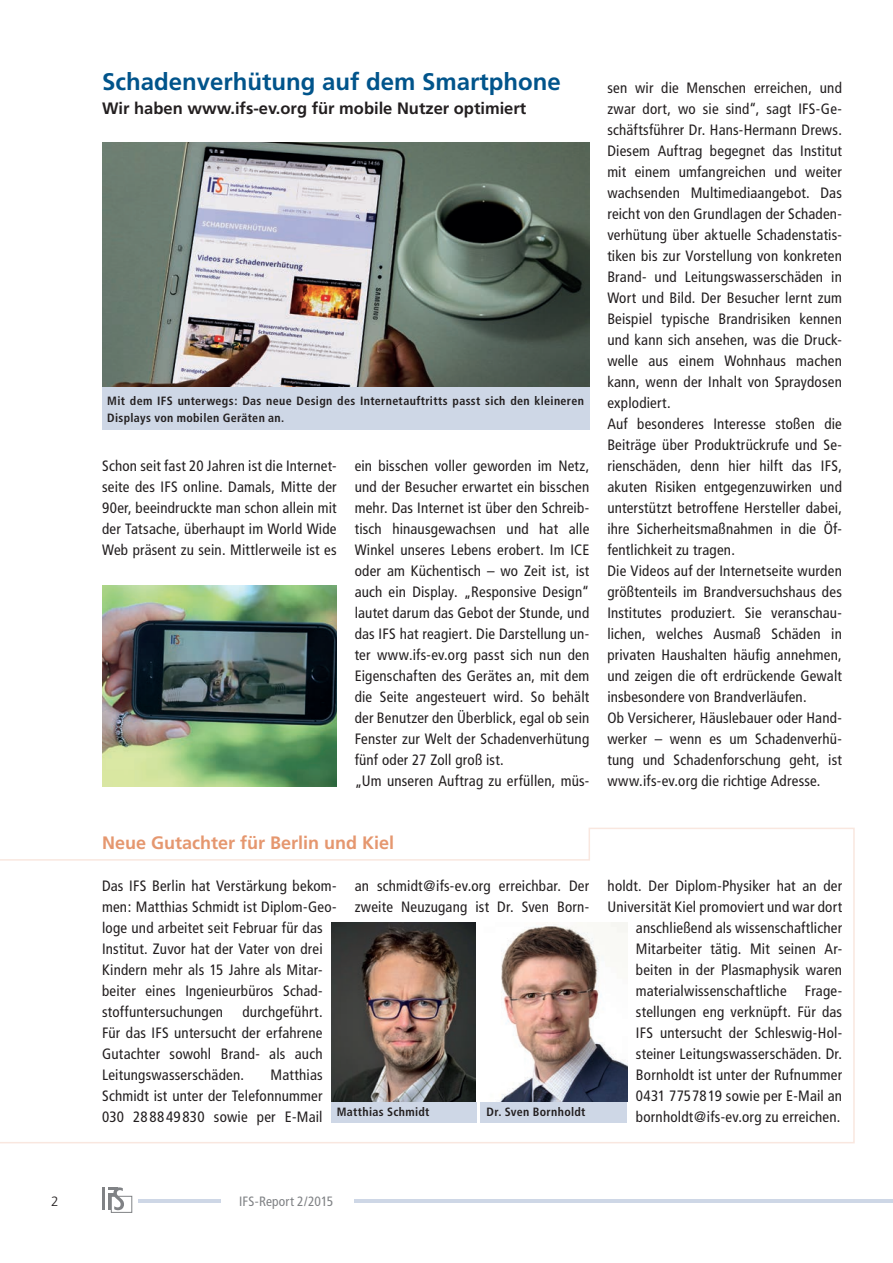
<style>
.page{position:relative;width:893px;height:1263px;background:#fff}
.page>*{position:absolute;margin:0;border:0;box-sizing:border-box;transform-origin:0 0}
.t1{font:700 24px "Frutiger";color:#01548b}
.t2{font:700 18px "Frutiger";color:#e5976f}
.t3{font:700 16.5px "Frutiger";color:#231f20}
.t4{font:condensed 15px/21px "Frutiger";letter-spacing:.015em;color:#231f20}
.t5{font:condensed 13.5px "Frutiger";letter-spacing:.01em;color:#808285}
.t6{font:300 13.5px "Frutiger";color:#231f20}
.t7{font:700 condensed 12px/16.8px "Frutiger";letter-spacing:.025em;color:#231f20}
</style>
<div class="page">
<hr style="left:139px;top:1200px;width:754px;height:3px;background:#ced7e6">
<hr style="left:102px;top:1187px;width:3px;height:23px;background:#808285">
<svg style="left:108px;top:1187px;width:16px;height:23px"></svg>
<div style="left:111px;top:1196px;width:21px;height:17px;border:1px solid #808285"></div>
<div style="left:221px;top:1192px;width:133px;height:20px;background:#fff"></div>
<svg style="left:0;top:827px;width:855px;height:317px"></svg>
<div style="left:331px;top:1101px;width:145px;height:21px;background:#ced7e6"></div>
<div style="left:480px;top:1101px;width:147px;height:21px;background:#ced7e6"></div>
<img style="left:102px;top:142px;width:487px;height:245px">
<div style="left:102px;top:387px;width:487px;height:42px;background:#ced7e6"></div>
<img style="left:331px;top:923px;width:145px;height:178px">
<img style="left:102px;top:585px;width:235px;height:201px">
<img style="left:480px;top:923px;width:147px;height:178px">
<h1 class="t1" style="left:102px;top:67px;width:460px">Schadenverhütung auf dem Smartphone</h1>
<p class="t3" style="left:102px;top:99px;width:426px">Wir haben www.ifs-ev.org für mobile Nutzer optimiert</p>
<p class="t7" style="left:107px;top:393px;width:478px">Mit dem IFS unterwegs: Das neue Design des Internetauftritts passt sich den kleineren<br>Displays von mobilen Geräten an.</p>
<p class="t4" style="left:102px;top:456px;width:236px;text-align:justify">Schon seit fast 20 Jahren ist die Internet&shy;seite des IFS online. Damals, Mitte der 90er, beeindruckte man schon allein mit der Tatsache, überhaupt im World Wide Web präsent zu sein. Mittlerweile ist es</p>
<p class="t4" style="left:355px;top:456px;width:236px">ein bisschen voller geworden im Netz, und der Besucher erwartet ein bisschen mehr. Das Internet ist über den Schreib&shy;tisch hinausgewachsen und hat alle Winkel unseres Lebens erobert. Im ICE oder am Küchentisch – wo Zeit ist, ist auch ein Display. „Responsive Design“ lautet darum das Gebot der Stunde, und das IFS hat reagiert. Die Darstellung un&shy;ter www.ifs-ev.org passt sich nun den Eigenschaften des Gerätes an, mit dem die Seite angesteuert wird. So behält der Benutzer den Überblick, egal ob sein Fenster zur Welt der Schadenverhütung fünf oder 27 Zoll groß ist.<br>„Um unseren Auftrag zu erfüllen, müs-</p>
<p class="t4" style="left:607px;top:78px;width:236px">sen wir die Menschen erreichen, und zwar dort, wo sie sind“, sagt IFS-Ge&shy;schäftsführer Dr. Hans-Hermann Drews.<br>Diesem Auftrag begegnet das Institut mit einem umfangreichen und weiter wachsenden Multimediaangebot. Das reicht von den Grundlagen der Schaden&shy;verhütung über aktuelle Schadenstatis&shy;tiken bis zur Vorstellung von konkreten Brand- und Leitungswasserschäden in Wort und Bild. Der Besucher lernt zum Beispiel typische Brandrisiken kennen und kann sich ansehen, was die Druck&shy;welle aus einem Wohnhaus machen kann, wenn der Inhalt von Spraydosen explodiert.<br>Auf besonderes Interesse stoßen die Beiträge über Produktrückrufe und Se&shy;rienschäden, denn hier hilft das IFS, akuten Risiken entgegenzuwirken und unterstützt betroffene Hersteller dabei, ihre Sicherheitsmaßnahmen in die Öf&shy;fentlichkeit zu tragen.<br>Die Videos auf der Internetseite wurden größtenteils im Brandversuchshaus des Institutes produziert. Sie veranschau&shy;lichen, welches Ausmaß Schäden in privaten Haushalten häufig annehmen, und zeigen die oft erdrückende Gewalt insbesondere von Brandverläufen.<br>Ob Versicherer, Häuslebauer oder Hand&shy;werker – wenn es um Schadenverhü&shy;tung und Schadenforschung geht, ist www.ifs-ev.org die richtige Adresse.</p>
<p class="t2" style="left:102px;top:832px;width:294px">Neue Gutachter für Berlin und Kiel</p>
<p class="t4" style="left:355px;top:876px;width:236px">an schmidt@ifs-ev.org erreichbar. Der zweite Neuzugang ist Dr. Sven Born-</p>
<p class="t4" style="left:608px;top:876px;width:236px;text-align:right">holdt. Der Diplom-Physiker hat an der Universität Kiel promoviert und war dort anschließend als wissenschaftlicher Mitarbeiter tätig. Mit seinen Ar&shy;beiten in der Plasmaphysik waren materialwissenschaftliche Frage&shy;stellungen eng verknüpft. Für das<br>IFS untersucht der Schleswig-Hol&shy;steiner Leitungswasserschäden. Dr.<br>Bornholdt ist unter der Rufnummer 0431 7757819 sowie per E-Mail an bornholdt@ifs-ev.org zu erreichen.</p>
<p class="t4" style="left:102px;top:876px;width:236px">Das IFS Berlin hat Verstärkung bekom&shy;men: Matthias Schmidt ist Diplom-Geo&shy;loge und arbeitet seit Februar für das Institut. Zuvor hat der Vater von drei Kindern mehr als 15 Jahre als Mitar&shy;beiter eines Ingenieurbüros Schad&shy;stoffuntersuchungen</p>
<p class="t4" style="left:102px;top:1002px;width:222px;text-align:justify;text-indent:140px">durchgeführt.<br>Für das IFS untersucht der erfahrene Gutachter sowohl Brand- als auch Leitungswasserschäden.</p>
<p class="t4" style="left:102px;top:1065px;width:222px;text-align:justify;text-indent:168px">Matthias Schmidt ist unter der Telefonnummer 030 2888 49830 sowie per E-Mail</p>
<p class="t7" style="left:337px;top:1103px;width:94px">Matthias Schmidt</p>
<p class="t7" style="left:487px;top:1103px;width:100px">Dr. Sven Bornholdt</p>
<p class="t6" style="left:51px;top:1194px;width:9px">2</p>
<p class="t5" style="left:239px;top:1194px;width:96px">IFS-Report 2/2015</p>
</div>
